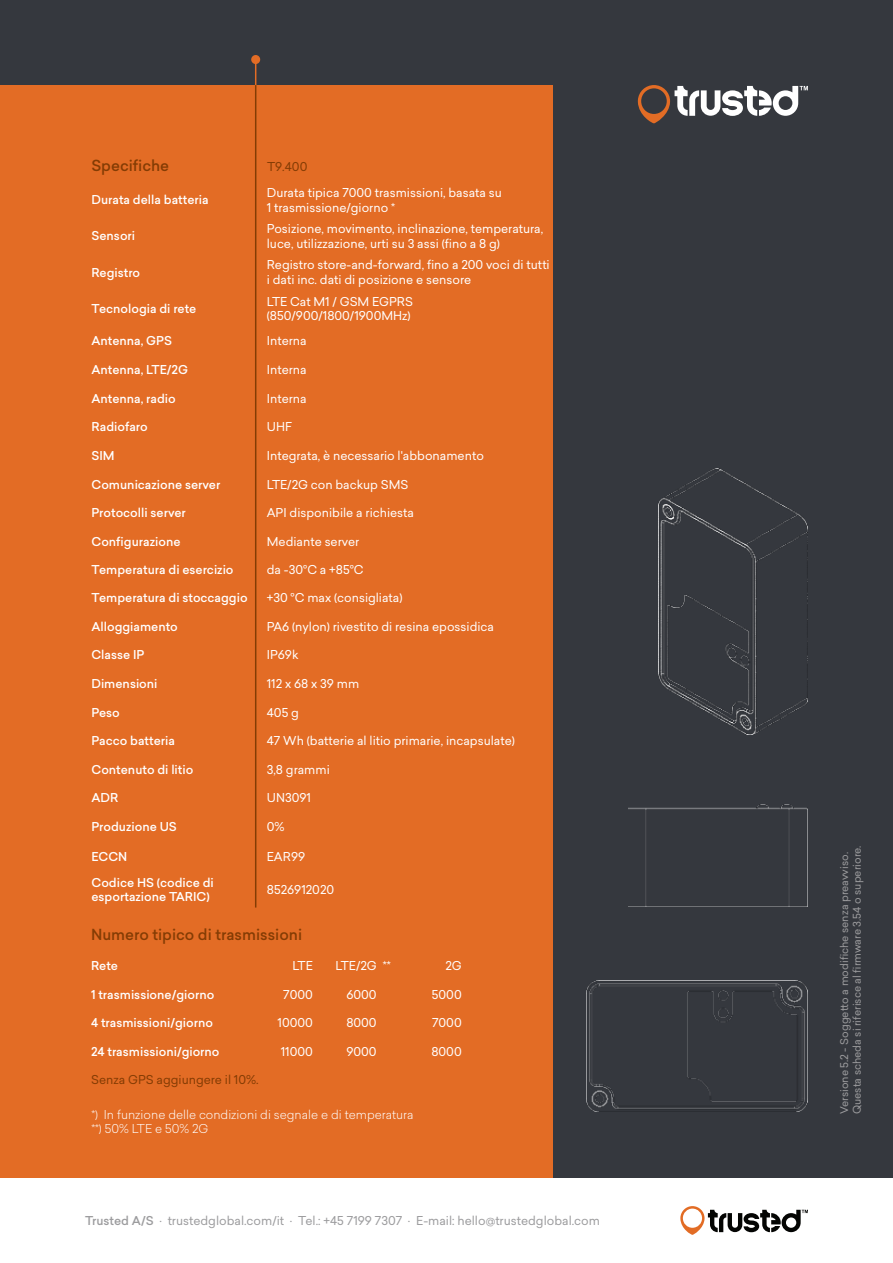
<style>
.page{position:relative;width:893px;height:1263px;background:#fff}
.page>*{position:absolute;margin:0;border:0;box-sizing:border-box;transform-origin:0 0}
.t1{font:500 15px "Sailec";color:#843c04}
.t2{font:12px/14.4px "Sailec";color:#fff}
.t3{font:500 12px/14.4px "Sailec";color:#fff}
.t4{font:12px "Sailec";color:#9c9c9e}
.t5{font:300 12px/14.4px "Sailec";color:#fff}
.t6{font:12px "Sailec";color:#843c04}
.t7{font:10.5px/12.6px "Sailec";color:#9c9c9e}
.s1{font-weight:500}
</style>
<div class="page">
<div style="left:0;top:0;width:893px;height:1178px;background:#35383e"></div>
<div style="left:0;top:85px;width:553px;height:1093px;background:#e36c25"></div>
<svg style="left:680px;top:1206px;width:128px;height:29px"></svg>
<svg style="left:638px;top:85px;width:170px;height:38px"></svg>
<hr style="left:255px;top:85px;width:1px;height:822px;background:#843c04">
<svg style="left:255px;top:64px;width:1px;height:21px"></svg>
<div style="left:252px;top:56px;width:7px;height:7px;background:#e36c25;border-radius:50%"></div>
<div style="left:251px;top:55px;width:9px;height:9px;border:2px solid #e36c25;border-radius:50%"></div>
<img style="left:628px;top:805px;width:180px;height:102px">
<img style="left:587px;top:980px;width:221px;height:131px">
<img style="left:658px;top:469px;width:150px;height:266px">
<p class="t1" style="left:91px;top:159px;width:79px">Specifiche</p>
<p class="t6" style="left:267px;top:161px;width:42px">T9.400</p>
<p class="t3" style="left:91px;top:194px;width:119px">Durata della batteria</p>
<p class="t2" style="left:267px;top:187px;width:237px">Durata tipica 7000 trasmissioni, basata su<br>1 trasmissione/giorno *</p>
<p class="t3" style="left:91px;top:230px;width:45px">Sensori</p>
<p class="t2" style="left:267px;top:223px;width:278px">Posizione, movimento, inclinazione, temperatura, luce, utilizzazione, urti su 3 assi (fino a 8 g)</p>
<p class="t3" style="left:91px;top:266px;width:50px">Registro</p>
<p class="t2" style="left:267px;top:259px;width:284px">Registro store-and-forward, fino a 200 voci di tutti i dati inc. dati di posizione e sensore</p>
<p class="t3" style="left:91px;top:302px;width:106px">Tecnologia di rete</p>
<p class="t2" style="left:267px;top:295px;width:148px">LTE Cat M1 / GSM EGPRS (850/900/1800/1900MHz)</p>
<p class="t3" style="left:91px;top:335px;width:82px">Antenna, GPS</p>
<p class="t2" style="left:267px;top:335px;width:41px">Interna</p>
<p class="t3" style="left:91px;top:364px;width:98px">Antenna, LTE/2G</p>
<p class="t2" style="left:267px;top:364px;width:41px">Interna</p>
<p class="t3" style="left:91px;top:392px;width:86px">Antenna, radio</p>
<p class="t2" style="left:267px;top:392px;width:41px">Interna</p>
<p class="t3" style="left:91px;top:421px;width:58px">Radiofaro</p>
<p class="t2" style="left:267px;top:421px;width:27px">UHF</p>
<p class="t3" style="left:91px;top:450px;width:25px">SIM</p>
<p class="t2" style="left:267px;top:450px;width:219px">Integrata, è necessario l'abbonamento</p>
<p class="t3" style="left:91px;top:478px;width:130px">Comunicazione server</p>
<p class="t2" style="left:267px;top:478px;width:143px">LTE/2G con backup SMS</p>
<p class="t3" style="left:91px;top:507px;width:96px">Protocolli server</p>
<p class="t2" style="left:267px;top:507px;width:149px">API disponibile a richiesta</p>
<p class="t3" style="left:91px;top:535px;width:91px">Configurazione</p>
<p class="t2" style="left:267px;top:535px;width:94px">Mediante server</p>
<p class="t3" style="left:91px;top:563px;width:144px">Temperatura di esercizio</p>
<p class="t2" style="left:267px;top:563px;width:98px">da -30°C a +85°C</p>
<p class="t3" style="left:91px;top:591px;width:158px">Temperatura di stoccaggio</p>
<p class="t2" style="left:267px;top:591px;width:137px">+30 °C max (consigliata)</p>
<p class="t3" style="left:91px;top:620px;width:88px">Alloggiamento</p>
<p class="t2" style="left:267px;top:620px;width:229px">PA6 (nylon) rivestito di resina epossidica</p>
<p class="t3" style="left:91px;top:649px;width:54px">Classe IP</p>
<p class="t2" style="left:267px;top:649px;width:33px">IP69k</p>
<p class="t3" style="left:91px;top:678px;width:68px">Dimensioni</p>
<p class="t2" style="left:267px;top:678px;width:94px">112 x 68 x 39 mm</p>
<p class="t3" style="left:91px;top:706px;width:30px">Peso</p>
<p class="t2" style="left:267px;top:706px;width:34px">405 g</p>
<p class="t3" style="left:91px;top:735px;width:85px">Pacco batteria</p>
<p class="t2" style="left:267px;top:735px;width:249px">47 Wh (batterie al litio primarie, incapsulate)</p>
<p class="t3" style="left:91px;top:763px;width:103px">Contenuto di litio</p>
<p class="t2" style="left:267px;top:763px;width:65px">3,8 grammi</p>
<p class="t3" style="left:91px;top:792px;width:29px">ADR</p>
<p class="t2" style="left:267px;top:792px;width:46px">UN3091</p>
<p class="t3" style="left:91px;top:821px;width:87px">Produzione US</p>
<p class="t2" style="left:267px;top:821px;width:19px">0%</p>
<p class="t3" style="left:91px;top:850px;width:37px">ECCN</p>
<p class="t2" style="left:267px;top:850px;width:40px">EAR99</p>
<p class="t3" style="left:91px;top:876px;width:124px">Codice HS (codice di esportazione TARIC)</p>
<p class="t2" style="left:267px;top:884px;width:69px">8526912020</p>
<p class="t1" style="left:91px;top:928px;width:213px">Numero tipico di trasmissioni</p>
<p class="t3" style="left:91px;top:960px;width:29px">Rete</p>
<p class="t2" style="left:292px;top:960px;width:22px">LTE</p>
<p class="t2" style="left:336px;top:960px;width:57px">LTE/2G **</p>
<p class="t2" style="left:445px;top:960px;width:18px">2G</p>
<p class="t3" style="left:91px;top:988px;width:125px">1 trasmissione/giorno</p>
<p class="t2" style="left:283px;top:988px;width:31px">7000</p>
<p class="t2" style="left:346px;top:988px;width:32px">6000</p>
<p class="t2" style="left:432px;top:988px;width:31px">5000</p>
<p class="t3" style="left:91px;top:1017px;width:124px">4 trasmissioni/giorno</p>
<p class="t2" style="left:278px;top:1017px;width:37px">10000</p>
<p class="t2" style="left:346px;top:1017px;width:32px">8000</p>
<p class="t2" style="left:432px;top:1017px;width:31px">7000</p>
<p class="t3" style="left:91px;top:1045px;width:130px">24 trasmissioni/giorno</p>
<p class="t2" style="left:281px;top:1045px;width:34px">11000</p>
<p class="t2" style="left:346px;top:1045px;width:32px">9000</p>
<p class="t2" style="left:431px;top:1045px;width:32px">8000</p>
<p class="t6" style="left:91px;top:1074px;width:169px">Senza GPS aggiungere il 10%.</p>
<p class="t5" style="left:91px;top:1108px;width:323px">*) In funzione delle condizioni di segnale e di temperatura **) 50% LTE e 50% 2G</p>
<p class="t4" style="left:85px;top:1215px;width:516px"><span class="s1">Trusted A/S</span> · trustedglobal.com/it · Tel.: +45 7199 7307 · E-mail: hello@trustedglobal.com</p>
<p class="t7" style="left:839px;top:1114px;width:270px;rotate:-90deg">Versione 5.2 - Soggetto a modifiche senza preavviso.<br>Questa scheda si riferisce al firmware 3.54 o superiore.</p>
</div>
